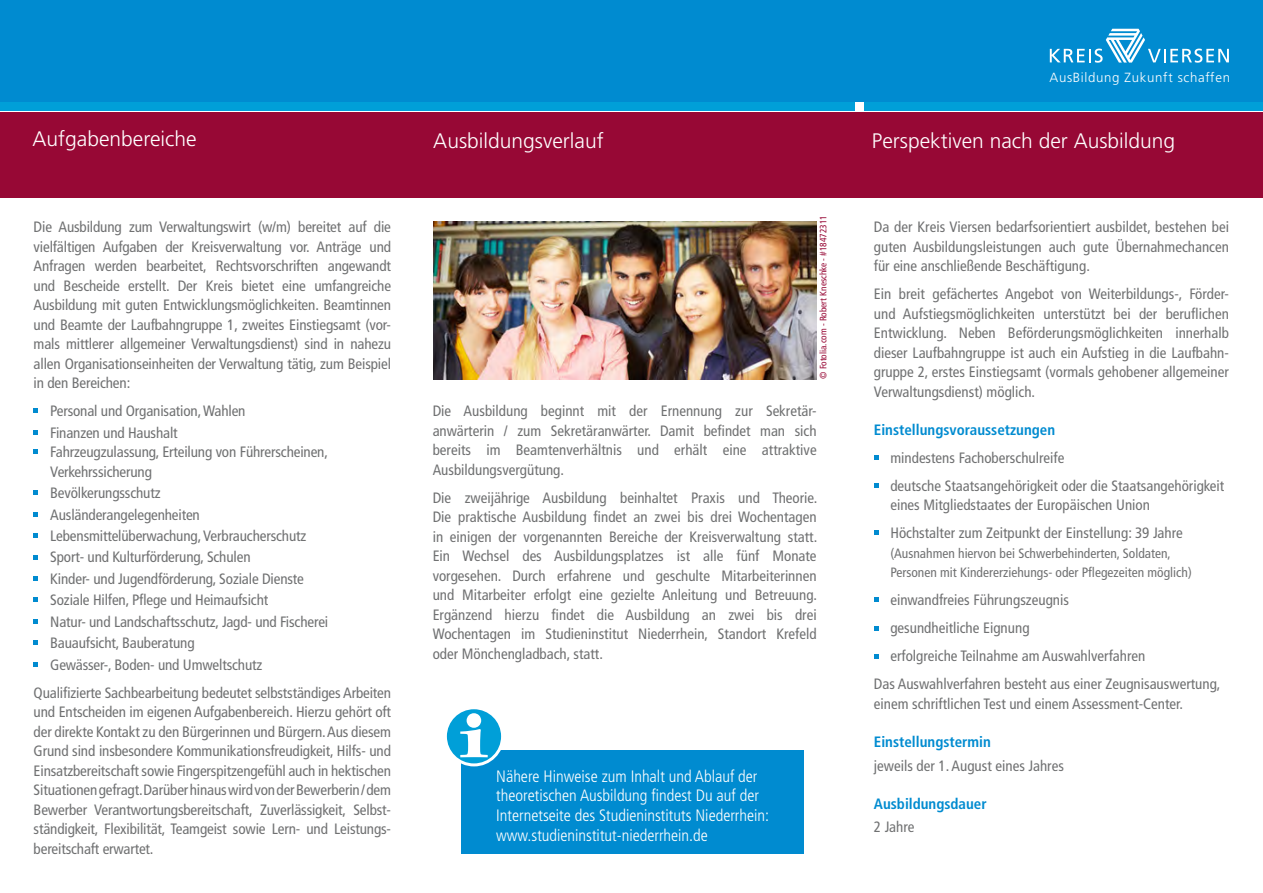
<style>
.page{position:relative;width:1263px;height:893px;background:#fff}
.page>*{position:absolute;margin:0;border:0;box-sizing:border-box;transform-origin:0 0}
.t1{font:300 21px "Frutiger LT Std";color:#fff}
.t2{font:300 condensed 16.5px/19.5px "Frutiger LT Std";color:#fff}
.t3{font:condensed 15px/19.5px "Frutiger LT Std";color:#707172;text-align:justify}
.t4{font:700 condensed 15px "Frutiger LT Std";color:#008bd0}
.t5{font:condensed 13.5px/19.5px "Frutiger LT Std";color:#707172}
.t6{font:300 13.2px "Frutiger LT Std";letter-spacing:.05em;color:#fff}
.t7{font:condensed 9.3px "Frutiger LT Std";color:#970835}
</style>
<div class="page">
<div style="left:0;top:0;width:1263px;height:111px;background:#008bd0"></div>
<div style="left:0;top:102px;width:1263px;height:9px;background:#009fd8"></div>
<div style="left:0;top:113px;width:1263px;height:85px;background:#970835"></div>
<div style="left:855px;top:102px;width:9px;height:9px;background:#fff"></div>
<svg style="left:1050px;top:29px;width:179px;height:34px"></svg>
<svg style="left:874px;top:455px;width:4px;height:5px"></svg>
<svg style="left:874px;top:483px;width:4px;height:5px"></svg>
<svg style="left:874px;top:531px;width:4px;height:4px"></svg>
<svg style="left:874px;top:598px;width:4px;height:4px"></svg>
<svg style="left:874px;top:626px;width:4px;height:4px"></svg>
<svg style="left:874px;top:654px;width:4px;height:4px"></svg>
<svg style="left:34px;top:409px;width:4px;height:4px"></svg>
<svg style="left:34px;top:430px;width:4px;height:5px"></svg>
<svg style="left:34px;top:450px;width:4px;height:4px"></svg>
<svg style="left:34px;top:490px;width:4px;height:5px"></svg>
<svg style="left:34px;top:512px;width:4px;height:4px"></svg>
<svg style="left:34px;top:533px;width:4px;height:5px"></svg>
<svg style="left:34px;top:555px;width:4px;height:4px"></svg>
<svg style="left:34px;top:576px;width:4px;height:5px"></svg>
<svg style="left:34px;top:598px;width:4px;height:4px"></svg>
<svg style="left:34px;top:619px;width:4px;height:4px"></svg>
<svg style="left:34px;top:640px;width:4px;height:5px"></svg>
<svg style="left:34px;top:662px;width:4px;height:4px"></svg>
<div style="left:461px;top:751px;width:342px;height:103px;background:#008bd0"></div>
<svg style="left:445px;top:708px;width:58px;height:57px"></svg>
<div style="left:444px;top:706px;width:60px;height:60px;border:3px solid #fff;border-radius:50%"></div>
<svg style="left:460px;top:713px;width:28px;height:44px"></svg>
<img style="left:433px;top:221px;width:383px;height:158px">
<p class="t6" style="left:1049px;top:70px;width:182px">AusBildung Zukunft schaffen</p>
<h1 class="t1" style="left:33px;top:127px;width:166px">Aufgabenbereiche</h1>
<h1 class="t1" style="left:872px;top:128px;width:305px">Perspektiven nach der Ausbildung</h1>
<h1 class="t1" style="left:433px;top:128px;width:172px">Ausbildungsverlauf</h1>
<p class="t3" style="left:34px;top:218px;width:359px">Die Ausbildung zum Verwaltungswirt (w/m) bereitet auf die vielfältigen Aufgaben der Kreisverwaltung vor. Anträge und Anfragen werden bearbeitet, Rechtsvorschriften angewandt und Bescheide erstellt. Der Kreis bietet eine umfangreiche Ausbildung mit guten Entwicklungsmöglichkeiten. Beamtinnen und Beamte der Laufbahngruppe 1, zweites Einstiegsamt (vor&shy;mals mittlerer allgemeiner Verwaltungsdienst) sind in nahezu allen Organisationseinheiten der Verwaltung tätig, zum Beispiel in den Bereichen:</p>
<p class="t3" style="left:50px;top:401px;width:197px;line-height:21.5px">Personal und Organisation, Wahlen<br>Finanzen und Haushalt</p>
<p class="t3" style="left:50px;top:442px;width:279px">Fahrzeugzulassung, Erteilung von Führerscheinen,<br>Verkehrssicherung</p>
<p class="t3" style="left:50px;top:482px;width:279px;line-height:21.5px;text-align:left">Bevölkerungsschutz<br>Ausländerangelegenheiten Lebensmittelüberwachung, Verbraucherschutz Sport- und Kulturförderung, Schulen<br>Kinder- und Jugendförderung, Soziale Dienste Soziale Hilfen, Pflege und Heimaufsicht<br>Natur- und Landschaftsschutz, Jagd- und Fischerei Bauaufsicht, Bauberatung<br>Gewässer-, Boden- und Umweltschutz</p>
<p class="t3" style="left:34px;top:683px;width:359px">Qualifizierte Sachbearbeitung bedeutet selbstständiges Arbeiten und Entscheiden im eigenen Aufgabenbereich. Hierzu gehört oft der direkte Kontakt zu den Bürgerinnen und Bürgern. Aus diesem Grund sind insbesondere Kommunikationsfreudigkeit, Hilfs- und Einsatzbereitschaft sowie Fingerspitzengefühl auch in hektischen Situationen gefragt. Darüber hinaus wird von der Bewerberin / dem Bewerber Verantwortungsbereitschaft, Zuverlässigkeit, Selbst&shy;ständigkeit, Flexibilität, Teamgeist sowie Lern- und Leistungs&shy;bereitschaft erwartet.</p>
<p class="t7" style="left:818px;top:379px;width:165px;rotate:-90deg">© Fotolia.com - Robert Kneschke - #18472311</p>
<p class="t3" style="left:433px;top:402px;width:385px">Die Ausbildung beginnt mit der Ernennung zur Sekretär&shy;anwärterin / zum Sekretäranwärter. Damit befindet man sich bereits im Beamtenverhältnis und erhält eine attraktive Ausbildungsvergütung.</p>
<p class="t3" style="left:433px;top:488px;width:386px">Die zweijährige Ausbildung beinhaltet Praxis und Theorie.<br>Die praktische Ausbildung findet an zwei bis drei Wochentagen in einigen der vorgenannten Bereiche der Kreisverwaltung statt.<br>Ein Wechsel des Ausbildungsplatzes ist alle fünf Monate vorgesehen. Durch erfahrene und geschulte Mitarbeiterinnen und Mitarbeiter erfolgt eine gezielte Anleitung und Betreuung.<br>Ergänzend hierzu findet die Ausbildung an zwei bis drei Wochentagen im Studieninstitut Niederrhein, Standort Krefeld oder Mönchengladbach, statt.</p>
<p class="t2" style="left:496px;top:767px;width:274px">Nähere Hinweise zum Inhalt und Ablauf der theoretischen Ausbildung findest Du auf der Internetseite des Studieninstituts Niederrhein: www.studieninstitut-niederrhein.de</p>
<p class="t3" style="left:874px;top:218px;width:357px">Da der Kreis Viersen bedarfsorientiert ausbildet, bestehen bei guten Ausbildungsleistungen auch gute Übernahmechancen für eine anschließende Beschäftigung.</p>
<p class="t3" style="left:874px;top:285px;width:357px">Ein breit gefächertes Angebot von Weiterbildungs-, Förder&shy;und Aufstiegsmöglichkeiten unterstützt bei der beruflichen Entwicklung. Neben Beförderungsmöglichkeiten innerhalb dieser Laufbahngruppe ist auch ein Aufstieg in die Laufbahn&shy;gruppe 2, erstes Einstiegsamt (vormals gehobener allgemeiner Verwaltungsdienst) möglich.</p>
<p class="t4" style="left:874px;top:421px;width:183px">Einstellungsvoraussetzungen</p>
<p class="t3" style="left:890px;top:444px;width:335px;line-height:28px">mindestens Fachoberschulreife<br>deutsche Staatsangehörigkeit oder die Staatsangehörigkeit</p>
<p class="t3" style="left:890px;top:491px;width:294px;line-height:28px">eines Mitgliedstaates der Europäischen Union<br>Höchstalter zum Zeitpunkt der Einstellung: 39 Jahre</p>
<p class="t5" style="left:890px;top:544px;width:303px">(Ausnahmen hiervon bei Schwerbehinderten, Soldaten,<br>Personen mit Kindererziehungs- oder Pflegezeiten möglich)</p>
<p class="t3" style="left:890px;top:591px;width:180px">einwandfreies Führungszeugnis</p>
<p class="t3" style="left:890px;top:619px;width:141px">gesundheitliche Eignung</p>
<p class="t3" style="left:890px;top:647px;width:256px">erfolgreiche Teilnahme am Auswahlverfahren</p>
<p class="t3" style="left:874px;top:675px;width:348px">Das Auswahlverfahren besteht aus einer Zeugnisauswertung,</p>
<p class="t3" style="left:874px;top:694px;width:311px">einem schriftlichen Test und einem Assessment-Center.</p>
<p class="t4" style="left:874px;top:733px;width:119px">Einstellungstermin</p>
<p class="t3" style="left:874px;top:756px;width:191px">jeweils der 1. August eines Jahres</p>
<p class="t4" style="left:874px;top:795px;width:114px">Ausbildungsdauer</p>
<p class="t3" style="left:874px;top:818px;width:42px">2 Jahre</p>
</div>
